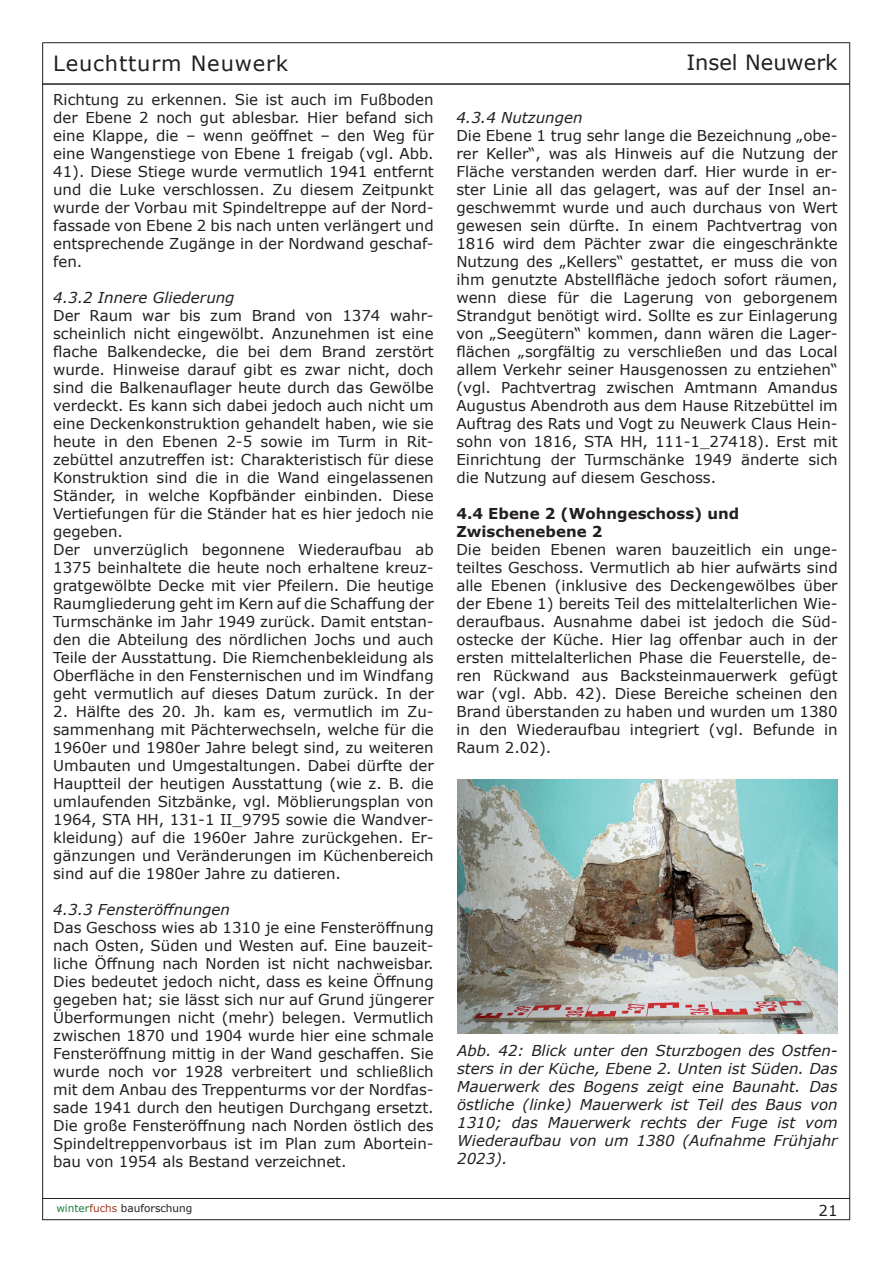
<style>
.page{position:relative;width:893px;height:1263px;background:#fff}
.page>*{position:absolute;margin:0;border:0;box-sizing:border-box;transform-origin:0 0}
.t1{font:21px "Verdana";letter-spacing:.04em;color:#231f20}
.t2{font:21px "Verdana";color:#231f20}
.t3{font:15px/18px "Verdana";color:#231f20;text-align:justify}
.t4{font:italic 15px/18px "Verdana";color:#231f20;text-align:justify}
.t5{font:700 15px/18px "Verdana";color:#231f20}
.t6{font:10.5px "Verdana";color:#231f20}
.s1{color:#1c7f3e}
.s2{color:#a23a22}
</style>
<div class="page">
<hr style="left:42px;top:42px;width:808px;height:1px;background:#231f20">
<hr style="left:42px;top:1219px;width:808px;height:1px;background:#231f20">
<hr style="left:849px;top:42px;width:1px;height:1178px;background:#231f20">
<hr style="left:42px;top:43px;width:1px;height:1177px;background:#231f20">
<hr style="left:42px;top:83px;width:808px;height:2px;background:#231f20">
<hr style="left:42px;top:1198px;width:808px;height:1px;background:#231f20">
<img style="left:457px;top:780px;width:381px;height:253px">
<h1 class="t1" style="left:53px;top:49px;width:237px">Leuchtturm Neuwerk</h1>
<h1 class="t2" style="left:686px;top:48px;width:153px">Insel Neuwerk</h1>
<p class="t3" style="left:53px;top:90px;width:382px">Richtung zu erkennen. Sie ist auch im Fußboden der Ebene 2 noch gut ablesbar. Hier befand sich eine Klappe, die – wenn geöffnet – den Weg für eine Wangenstiege von Ebene 1 freigab (vgl. Abb.<br>41). Diese Stiege wurde vermutlich 1941 entfernt und die Luke verschlossen. Zu diesem Zeitpunkt wurde der Vorbau mit Spindeltreppe auf der Nord&shy;fassade von Ebene 2 bis nach unten verlängert und entsprechende Zugänge in der Nordwand geschaf&shy;fen.</p>
<p class="t4" style="left:53px;top:288px;width:183px">4.3.2 Innere Gliederung</p>
<p class="t3" style="left:53px;top:306px;width:382px;text-align:left">Der Raum war bis zum Brand von 1374 wahr&shy;scheinlich nicht eingewölbt. Anzunehmen ist eine flache Balkendecke, die bei dem Brand zerstört wurde. Hinweise darauf gibt es zwar nicht, doch sind die Balkenauflager heute durch das Gewölbe verdeckt. Es kann sich dabei jedoch auch nicht um eine Deckenkonstruktion gehandelt haben, wie sie heute in den Ebenen 2-5 sowie im Turm in Rit&shy;zebüttel anzutreffen ist: Charakteristisch für diese Konstruktion sind die in die Wand eingelassenen Ständer, in welche Kopfbänder einbinden. Diese Vertiefungen für die Ständer hat es hier jedoch nie gegeben.<br>Der unverzüglich begonnene Wiederaufbau ab 1375 beinhaltete die heute noch erhaltene kreuz&shy;gratgewölbte Decke mit vier Pfeilern. Die heutige Raumgliederung geht im Kern auf die Schaffung der Turmschänke im Jahr 1949 zurück. Damit entstan&shy;den die Abteilung des nördlichen Jochs und auch Teile der Ausstattung. Die Riemchenbekleidung als Oberfläche in den Fensternischen und im Windfang geht vermutlich auf dieses Datum zurück. In der</p>
<p class="t3" style="left:53px;top:702px;width:382px">2. Hälfte des 20. Jh. kam es, vermutlich im Zu&shy;sammenhang mit Pächterwechseln, welche für die 1960er und 1980er Jahre belegt sind, zu weiteren Umbauten und Umgestaltungen. Dabei dürfte der Hauptteil der heutigen Ausstattung (wie z. B. die umlaufenden Sitzbänke, vgl. Möblierungsplan von 1964, STA HH, 131-1 II_9795 sowie die Wandver&shy;kleidung) auf die 1960er Jahre zurückgehen. Er&shy;gänzungen und Veränderungen im Küchenbereich sind auf die 1980er Jahre zu datieren.</p>
<p class="t4" style="left:53px;top:900px;width:178px">4.3.3 Fensteröffnungen</p>
<p class="t3" style="left:53px;top:918px;width:382px">Das Geschoss wies ab 1310 je eine Fensteröffnung nach Osten, Süden und Westen auf. Eine bauzeit&shy;liche Öffnung nach Norden ist nicht nachweisbar.<br>Dies bedeutet jedoch nicht, dass es keine Öffnung gegeben hat; sie lässt sich nur auf Grund jüngerer Überformungen nicht (mehr) belegen. Vermutlich zwischen 1870 und 1904 wurde hier eine schmale Fensteröffnung mittig in der Wand geschaffen. Sie wurde noch vor 1928 verbreitert und schließlich mit dem Anbau des Treppenturms vor der Nordfas&shy;sade 1941 durch den heutigen Durchgang ersetzt.<br>Die große Fensteröffnung nach Norden östlich des Spindeltreppenvorbaus ist im Plan zum Abortein&shy;bau von 1954 als Bestand verzeichnet.</p>
<p class="t4" style="left:456px;top:108px;width:128px">4.3.4 Nutzungen</p>
<p class="t3" style="left:456px;top:126px;width:383px">Die Ebene 1 trug sehr lange die Bezeichnung „obe&shy;rer Keller“, was als Hinweis auf die Nutzung der Fläche verstanden werden darf. Hier wurde in er&shy;ster Linie all das gelagert, was auf der Insel an&shy;geschwemmt wurde und auch durchaus von Wert gewesen sein dürfte. In einem Pachtvertrag von 1816 wird dem Pächter zwar die eingeschränkte Nutzung des „Kellers“ gestattet, er muss die von ihm genutzte Abstellfläche jedoch sofort räumen, wenn diese für die Lagerung von geborgenem Strandgut benötigt wird. Sollte es zur Einlagerung von „Seegütern“ kommen, dann wären die Lager&shy;flächen „sorgfältig zu verschließen und das Local allem Verkehr seiner Hausgenossen zu entziehen“ (vgl. Pachtvertrag zwischen Amtmann Amandus Augustus Abendroth aus dem Hause Ritzebüttel im Auftrag des Rats und Vogt zu Neuwerk Claus Hein&shy;sohn von 1816, STA HH, 111-1_27418). Erst mit Einrichtung der Turmschänke 1949 änderte sich die Nutzung auf diesem Geschoss.</p>
<p class="t5" style="left:456px;top:504px;width:284px">4.4 Ebene 2 (Wohngeschoss) und<br>Zwischenebene 2</p>
<p class="t3" style="left:456px;top:540px;width:383px">Die beiden Ebenen waren bauzeitlich ein unge&shy;teiltes Geschoss. Vermutlich ab hier aufwärts sind alle Ebenen (inklusive des Deckengewölbes über der Ebene 1) bereits Teil des mittelalterlichen Wie&shy;deraufbaus. Ausnahme dabei ist jedoch die Süd&shy;ostecke der Küche. Hier lag offenbar auch in der ersten mittelalterlichen Phase die Feuerstelle, de&shy;ren Rückwand aus Backsteinmauerwerk gefügt war (vgl. Abb. 42). Diese Bereiche scheinen den Brand überstanden zu haben und wurden um 1380 in den Wiederaufbau integriert (vgl. Befunde in Raum 2.02).</p>
<p class="t4" style="left:457px;top:1041px;width:382px">Abb. 42: Blick unter den Sturzbogen des Ostfen&shy;sters in der Küche, Ebene 2. Unten ist Süden. Das Mauerwerk des Bogens zeigt eine Baunaht. Das östliche (linke) Mauerwerk ist Teil des Baus von 1310; das Mauerwerk rechts der Fuge ist vom Wiederaufbau von um 1380 (Aufnahme Frühjahr 2023).</p>
<p class="t6" style="left:56px;top:1201px;width:138px"><span class="s1">winter</span><span class="s2">fuchs</span> bauforschung</p>
<p class="t3" style="left:819px;top:1201px;width:21px">21</p>
</div>
